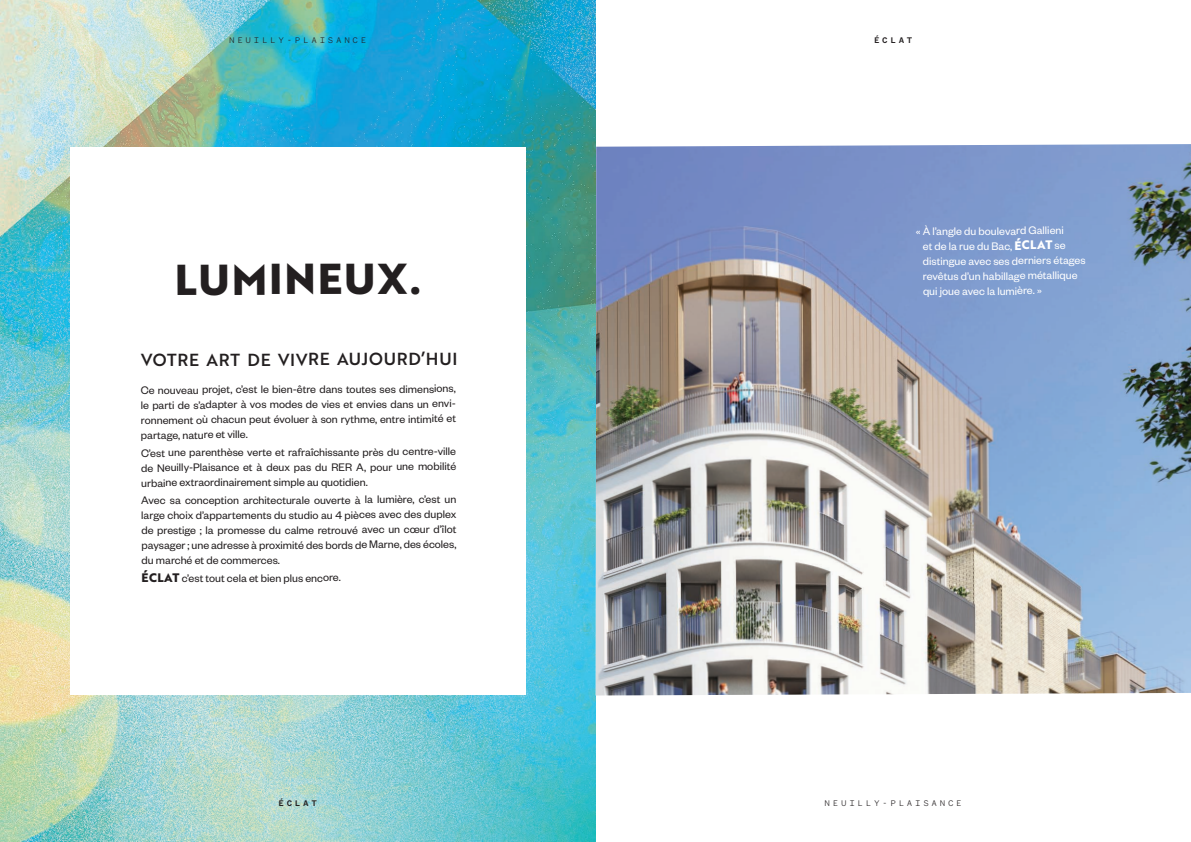
<style>
.page{position:relative;width:1191px;height:842px;background:#fff}
.page>*{position:absolute;margin:0;border:0;box-sizing:border-box;transform-origin:0 0}
.t1{font:700 42px "Brother 1816 Extra";letter-spacing:.035em;color:#231f20}
.t2{font:17px "Brother 1816 Medium";letter-spacing:.035em;color:#231f20}
.t3{font:12px/15.1px "Founders Grotesk";letter-spacing:-.005em;color:#231f20;text-align:justify}
.t4{font:12px/15px "Founders Grotesk";letter-spacing:-.005em;color:#fff}
.t5{font:300 9px "Founders Grotesk Mono";letter-spacing:.3em;color:#231f20}
.t6{font:500 9px "Founders Grotesk Mono";letter-spacing:.3em;color:#231f20}
.s1{font-family:"Brother 1816 Extra";font-weight:700}
</style>
<div class="page">
<img style="left:0;top:0;width:595px;height:841px">
<div style="left:70px;top:147px;width:455px;height:548px;background:#fff"></div>
<img style="left:596px;top:144px;width:595px;height:551px">
<p class="t5" style="left:229px;top:35px;width:139px">NEUILLY-PLAISANCE</p>
<h1 class="t1" style="left:175px;top:247px;width:248px">LUMINEUX.</h1>
<h2 class="t2" style="left:141px;top:347px;width:318px">VOTRE ART DE VIVRE AUJOURD’HUI</h2>
<p class="t3" style="left:141px;top:381px;width:317px">Ce nouveau projet, c’est le bien-être dans toutes ses dimensions, le parti de s’adapter à vos modes de vies et envies dans un envi&shy;ronnement où chacun peut évoluer à son rythme, entre intimité et partage, nature et ville.</p>
<p class="t3" style="left:141px;top:444px;width:317px">C’est une parenthèse verte et rafraîchissante près du centre-ville de Neuilly-Plaisance et à deux pas du RER A, pour une mobilité urbaine extraordinairement simple au quotidien.</p>
<p class="t3" style="left:141px;top:492px;width:317px">Avec sa conception architecturale ouverte à la lumière, c’est un large choix d’appartements du studio au 4 pièces avec des duplex de prestige ; la promesse du calme retrouvé avec un cœur d’îlot paysager ; une adresse à proximité des bords de Marne, des écoles, du marché et de commerces.</p>
<p class="t3" style="left:142px;top:570px;width:201px"><span class="s1">ÉCLAT</span> c’est tout cela et bien plus encore.</p>
<p class="t6" style="left:278px;top:798px;width:40px">ÉCLAT</p>
<p class="t6" style="left:874px;top:35px;width:40px">ÉCLAT</p>
<p class="t4" style="left:922px;top:223px;width:164px;text-indent:-7px">« À l’angle du boulevard Gallieni<br>et de la rue du Bac, <span class="s1">ÉCLAT</span> se distingue avec ses derniers étages revêtus d’un habillage métallique qui joue avec la lumière. »</p>
<p class="t5" style="left:824px;top:798px;width:139px">NEUILLY-PLAISANCE</p>
</div>
